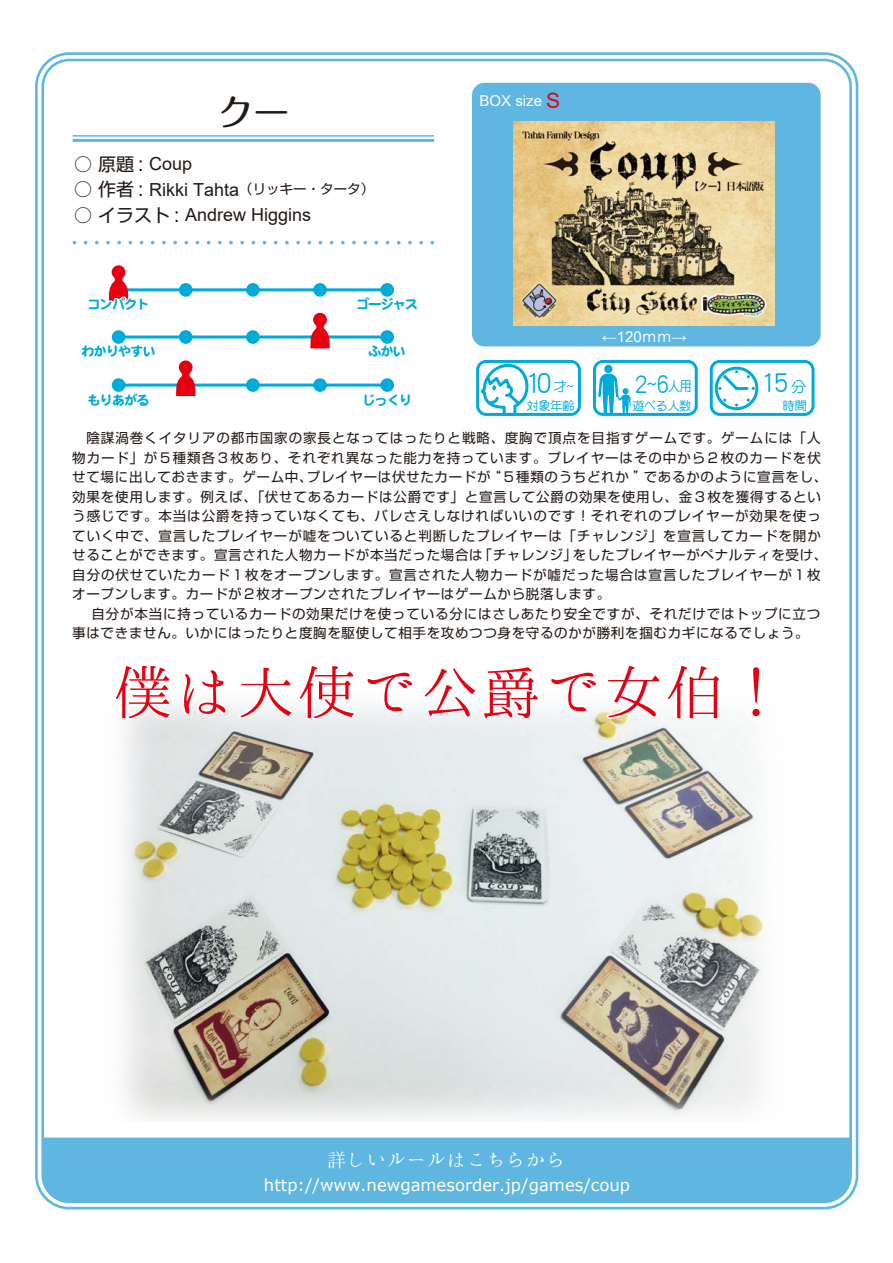
<style>
.page{position:relative;width:893px;height:1263px;background:#fff}
.page>*{position:absolute;margin:0;border:0;box-sizing:border-box;transform-origin:0 0}
.t1{font:64.5px "Hannari Mincho";letter-spacing:-.05em;color:#e60012}
.t2{font:500 36px "Maru Fo Pro";color:#221815}
.t3{font:27px "DF Maru Gothic Md WINP RKSJ H";color:#00aad9}
.t4{font:25.5px "DF Maru Gothic Md WINP RKSJ H";color:#00aad9}
.t5{font:24px "DF Maru Gothic Md WINP RKSJ H";color:#00aad9;scale:.9 1}
.t6{font:21px "Hannari Mincho";letter-spacing:-.05em;color:#fff}
.t7{font:18px "Arial";color:#221815}
.t8{font:18px "Shin Go Pro";color:#221815}
.t9{font:16.5px "Verdana";color:#fff}
.t10{font:15px "Arial";color:#fff}
.t11{font:13.65px "DF Maru Gothic SB WIN RKSJ H";letter-spacing:-.1em;color:#00aad9}
.t12{font:13.5px "Shin Go Pro";letter-spacing:.06em;color:#221815}
.t13{font:12px "DF Maru Gothic Md WINP RKSJ H";letter-spacing:-.01em;color:#00aad9}
.s1{font-family:"Arial"}
.s2{font-family:"Shin Go Pro"}
.s3{font-family:"Shin Go Pro";font-size:13.5px}
.s4{font-size:21px;color:#e60012}
.s5{font-size:13.5px}
.s6{font-family:"Hira Kaku Pro W3"}
.s7{font-size:19.5px}
.s8{font-size:15px}
</style>
<div class="page">
<img style="left:124px;top:706px;width:642px;height:414px">
<div style="left:472px;top:83px;width:349px;height:263px;background:#5fb7e1;border-radius:13px"></div>
<hr style="left:73px;top:139px;width:361px;height:3px;background:#5fb7e1">
<hr style="left:73px;top:135px;width:361px;height:2px;background:#5fb7e1">
<svg style="left:95px;top:241px;width:4px;height:3px"></svg>
<svg style="left:106px;top:241px;width:4px;height:3px"></svg>
<svg style="left:117px;top:241px;width:4px;height:3px"></svg>
<svg style="left:151px;top:241px;width:4px;height:3px"></svg>
<svg style="left:162px;top:241px;width:4px;height:3px"></svg>
<svg style="left:173px;top:241px;width:4px;height:3px"></svg>
<svg style="left:184px;top:241px;width:4px;height:3px"></svg>
<svg style="left:218px;top:241px;width:4px;height:3px"></svg>
<svg style="left:229px;top:241px;width:4px;height:3px"></svg>
<svg style="left:240px;top:241px;width:4px;height:3px"></svg>
<svg style="left:274px;top:241px;width:4px;height:3px"></svg>
<svg style="left:285px;top:241px;width:4px;height:3px"></svg>
<svg style="left:296px;top:241px;width:4px;height:3px"></svg>
<svg style="left:307px;top:241px;width:4px;height:3px"></svg>
<svg style="left:341px;top:241px;width:4px;height:3px"></svg>
<svg style="left:352px;top:241px;width:4px;height:3px"></svg>
<svg style="left:363px;top:241px;width:4px;height:3px"></svg>
<svg style="left:397px;top:241px;width:4px;height:3px"></svg>
<svg style="left:408px;top:241px;width:4px;height:3px"></svg>
<svg style="left:419px;top:241px;width:4px;height:3px"></svg>
<svg style="left:430px;top:241px;width:4px;height:3px"></svg>
<div style="left:45px;top:1137px;width:803px;height:62px;background:#5fb7e1"></div>
<img style="left:513px;top:121px;width:262px;height:204px">
<div style="left:35px;top:52px;width:823px;height:1157px;border:9px solid #5fb7e1;border-radius:30px"></div>
<div style="left:38px;top:55px;width:818px;height:1152px;border:4px solid #fff;border-radius:30px"></div>
<hr style="left:116px;top:384px;width:273px;height:3px;background:#00aad9">
<div style="left:112px;top:378px;width:13px;height:14px;background:#00aad9;border-radius:50%"></div>
<div style="left:246px;top:378px;width:14px;height:14px;background:#00aad9;border-radius:50%"></div>
<div style="left:313px;top:378px;width:14px;height:14px;background:#00aad9;border-radius:50%"></div>
<div style="left:380px;top:378px;width:14px;height:14px;background:#00aad9;border-radius:50%"></div>
<hr style="left:116px;top:335px;width:273px;height:3px;background:#00aad9">
<div style="left:179px;top:330px;width:14px;height:14px;background:#00aad9;border-radius:50%"></div>
<div style="left:246px;top:330px;width:14px;height:14px;background:#00aad9;border-radius:50%"></div>
<svg style="left:310px;top:313px;width:20px;height:35px"></svg>
<svg style="left:176px;top:360px;width:20px;height:36px"></svg>
<hr style="left:116px;top:288px;width:273px;height:3px;background:#00aad9">
<div style="left:179px;top:283px;width:14px;height:14px;background:#00aad9;border-radius:50%"></div>
<div style="left:246px;top:283px;width:14px;height:14px;background:#00aad9;border-radius:50%"></div>
<div style="left:313px;top:283px;width:14px;height:14px;background:#00aad9;border-radius:50%"></div>
<svg style="left:108px;top:265px;width:50px;height:79px"></svg>
<svg style="left:355px;top:283px;width:39px;height:61px"></svg>
<svg style="left:112px;top:388px;width:13px;height:4px"></svg>
<div style="left:476px;top:360px;width:105px;height:56px;border:3px solid #00aad9;border-radius:9px"></div>
<svg style="left:479px;top:345px;width:51px;height:71px"></svg>
<div style="left:710px;top:360px;width:104px;height:56px;border:3px solid #00aad9;border-radius:9px"></div>
<svg style="left:713px;top:365px;width:46px;height:46px"></svg>
<div style="left:593px;top:360px;width:105px;height:56px;border:3px solid #00aad9;border-radius:9px"></div>
<div style="left:604px;top:365px;width:8px;height:8px;background:#00aad9;border-radius:50%"></div>
<svg style="left:598px;top:374px;width:33px;height:41px"></svg>
<div style="left:622px;top:388px;width:7px;height:6px;background:#00aad9;border-radius:50%"></div>
<svg style="left:124px;top:703px;width:105px;height:18px"></svg>
<svg style="left:236px;top:706px;width:305px;height:16px"></svg>
<svg style="left:549px;top:706px;width:174px;height:15px"></svg>
<svg style="left:749px;top:706px;width:14px;height:13px"></svg>
<h2 class="t2" style="left:217px;top:84px;width:73px">クー</h2>
<h3 class="t8" style="left:74px;top:149px;width:120px">○ 原題 : <span class="s1">Coup</span></h3>
<h3 class="t7" style="left:74px;top:177px;width:302px"><span class="s2">○ 作者 :</span> Rikki Tahta<span class="s3">（リッキー・タータ）</span></h3>
<h3 class="t7" style="left:74px;top:202px;width:239px"><span class="s2">○ イラスト :</span> Andrew Higgins</h3>
<p class="t10" style="left:479px;top:91px;width:82px">BOX size <span class="s4">S</span></p>
<p class="t11" style="left:87px;top:298px;width:64px">コンパクト</p>
<p class="t11" style="left:356px;top:298px;width:64px">ゴージャス</p>
<p class="t11" style="left:81px;top:345px;width:76px">わかりやすい</p>
<p class="t11" style="left:368px;top:345px;width:40px">ふかい</p>
<p class="t11" style="left:87px;top:393px;width:64px">もりあがる</p>
<p class="t11" style="left:362px;top:393px;width:52px">じっくり</p>
<p class="t13" style="left:526px;top:399px;width:49px">対象年齢</p>
<h3 class="t3" style="left:526px;top:370px;width:49px">10<span class="s5">才~</span></h3>
<p class="t10" style="left:602px;top:326px;width:87px">←120<span class="s6">ｍｍ</span>→</p>
<h3 class="t5" style="left:635px;top:372px;width:65px">2<span class="s7">~</span>6<span class="s5">人用</span></h3>
<h3 class="t4" style="left:762px;top:370px;width:46px">15 <span class="s8">分</span></h3>
<p class="t13" style="left:633px;top:399px;width:60px">遊べる人数</p>
<p class="t13" style="left:783px;top:399px;width:25px">時間</p>
<p class="t12" style="left:72px;top:427px;width:750px">　陰謀渦巻くイタリアの都市国家の家長となってはったりと戦略、度胸で頂点を目指すゲームです。ゲームには「人</p>
<p class="t12" style="left:72px;top:446px;width:750px">物カード」が５種類各３枚あり、それぞれ異なった能力を持っています。プレイヤーはその中から２枚のカードを伏</p>
<p class="t12" style="left:72px;top:466px;width:757px">せて場に出しておきます。ゲーム中、プレイヤーは伏せたカードが“５種類のうちどれか ”であるかのように宣言をし、</p>
<p class="t12" style="left:72px;top:485px;width:750px">効果を使用します。例えば、「伏せてあるカードは公爵です」と宣言して公爵の効果を使用し、金３枚を獲得するとい</p>
<p class="t12" style="left:72px;top:505px;width:750px">う感じです。本当は公爵を持っていなくても、バレさえしなければいいのです！それぞれのプレイヤーが効果を使っ</p>
<p class="t12" style="left:72px;top:524px;width:750px">ていく中で、宣言したプレイヤーが嘘をついていると判断したプレイヤーは「チャレンジ」を宣言してカードを開か</p>
<p class="t12" style="left:72px;top:544px;width:757px">せることができます。宣言された人物カードが本当だった場合は「チャレンジ」をしたプレイヤーがペナルティを受け、</p>
<p class="t12" style="left:72px;top:563px;width:750px">自分の伏せていたカード１枚をオープンします。宣言された人物カードが嘘だった場合は宣言したプレイヤーが１枚</p>
<p class="t12" style="left:72px;top:583px;width:539px">オープンします。カードが２枚オープンされたプレイヤーはゲームから脱落します。</p>
<p class="t12" style="left:77px;top:602px;width:744px">　自分が本当に持っているカードの効果だけを使っている分にはさしあたり安全ですが、それだけではトップに立つ</p>
<p class="t12" style="left:72px;top:622px;width:738px">事はできません。いかにはったりと度胸を駆使して相手を攻めつつ身を守るのかが勝利を掴むカギになるでしょう。</p>
<h1 class="t1" style="left:114px;top:657px;width:679px">僕は大使で公爵で女伯！</h1>
<h3 class="t6" style="left:327px;top:1148px;width:242px">詳しいルールはこちらから</h3>
<p class="t9" style="left:264px;top:1173px;width:368px">http://www.newgamesorder.jp/games/coup</p>
</div>
